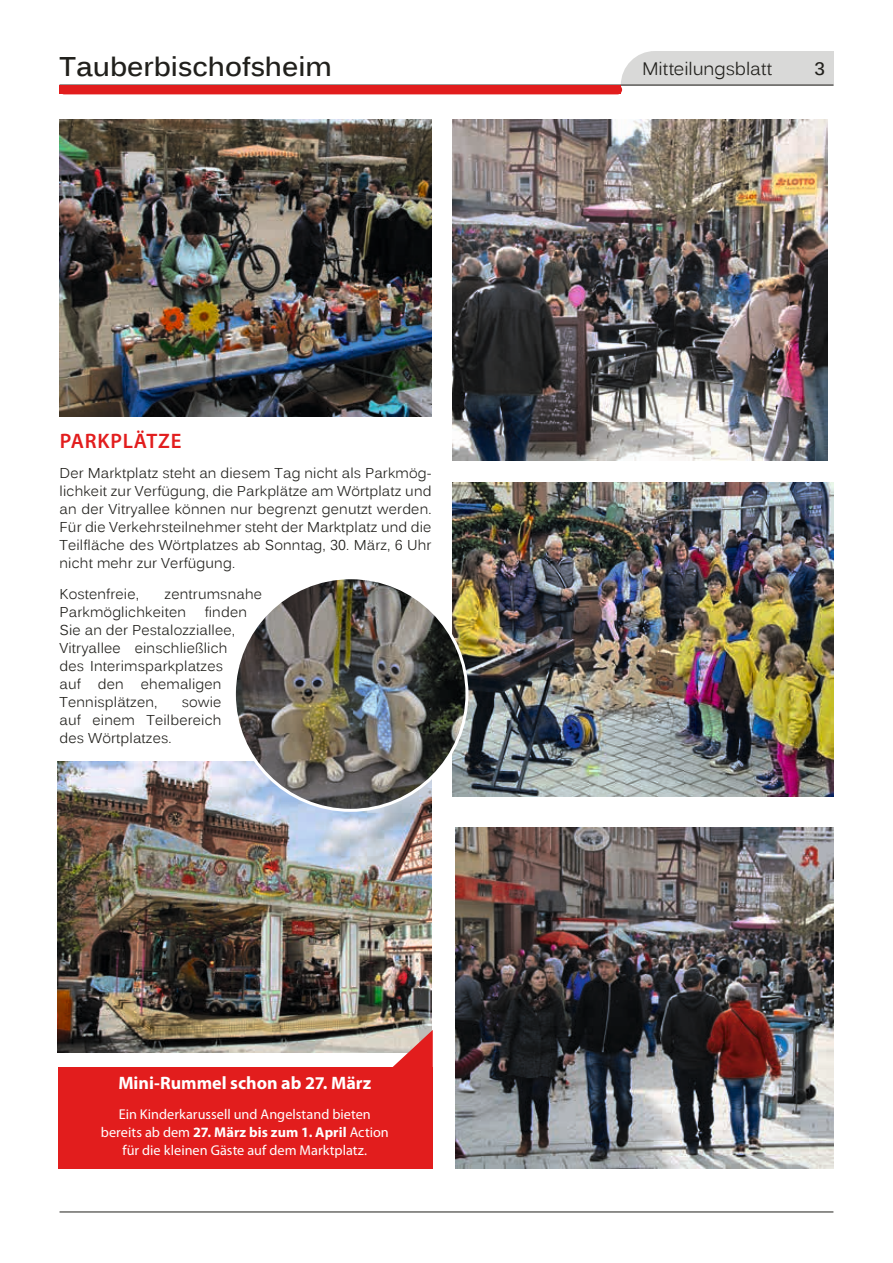
<style>
.page{position:relative;width:893px;height:1263px;background:#fff}
.page>*{position:absolute;margin:0;border:0;box-sizing:border-box;transform-origin:0 0}
.t1{font:700 27px "Kalinga";color:#21201c}
.t2{font:600 21px "Myriad Pro";letter-spacing:.04em;color:#e21d1d}
.t3{font:700 18px "Myriad Pro";color:#fff}
.t4{font:18px "Kalinga";letter-spacing:-.005em;color:#21201c}
.t5{font:700 18px "Kalinga";color:#21201c}
.t6{font:14.25px/18px "Kalinga";letter-spacing:.01em;color:#21201c;text-align:justify}
.t7{font:14.25px/18px "Myriad Pro";letter-spacing:.005em;color:#fff;text-align:center}
.s1{font-weight:700}
</style>
<div class="page">
<hr style="left:60px;top:1211px;width:773px;height:1px;background:#21201c">
<svg style="left:60px;top:51px;width:773px;height:43px"></svg>
<img style="left:58px;top:761px;width:373px;height:291px">
<div style="left:60px;top:85px;width:562px;height:9px;background:#e21d1d;border-radius:5px"></div>
<div style="left:58px;top:1067px;width:375px;height:102px;background:#e21d1d"></div>
<svg style="left:392px;top:1030px;width:41px;height:37px;background:#de7b76"></svg>
<img style="left:60px;top:119px;width:371px;height:297px">
<img style="left:453px;top:483px;width:380px;height:314px">
<img style="left:455px;top:827px;width:378px;height:342px">
<img style="left:453px;top:119px;width:374px;height:341px">
<img style="left:234px;top:578px;width:233px;height:232px;border-radius:116px">
<h1 class="t1" style="left:60px;top:49px;width:274px">Tauberbischofsheim</h1>
<p class="t4" style="left:642px;top:57px;width:132px">Mitteilungsblatt</p>
<p class="t5" style="left:814px;top:57px;width:12px">3</p>
<h2 class="t2" style="left:60px;top:429px;width:123px">PARKPLÄTZE</h2>
<p class="t6" style="left:60px;top:466px;width:374px">Der Marktplatz steht an diesem Tag nicht als Parkmög&shy;lichkeit zur Verfügung, die Parkplätze am Wörtplatz und an der Vitryallee können nur begrenzt genutzt werden.<br>Für die Verkehrsteilnehmer steht der Marktplatz und die Teilfläche des Wörtplatzes ab Sonntag, 30. März, 6 Uhr nicht mehr zur Verfügung.</p>
<p class="t6" style="left:60px;top:586px;width:81px">Kostenfreie,</p>
<p class="t6" style="left:60px;top:586px;width:204px;text-indent:105px">zentrumsnahe<br>Parkmöglichkeiten</p>
<p class="t6" style="left:60px;top:604px;width:189px;text-align:left;text-indent:145px">finden<br>Sie an der Pestalozziallee,<br>Vitryallee einschließlich des Interimsparkplatzes auf den ehemaligen<br>Tennisplätzen,</p>
<p class="t6" style="left:60px;top:694px;width:164px;text-indent:122px">sowie auf einem Teilbereich des Wörtplatzes.</p>
<p class="t3" style="left:118px;top:1072px;width:254px">Mini-Rummel schon ab 27. März</p>
<p class="t7" style="left:101px;top:1106px;width:290px">Ein Kinderkarussell und Angelstand bieten bereits ab dem <span class="s1">27. März bis zum 1. April</span> Action für die kleinen Gäste auf dem Marktplatz.</p>
</div>
